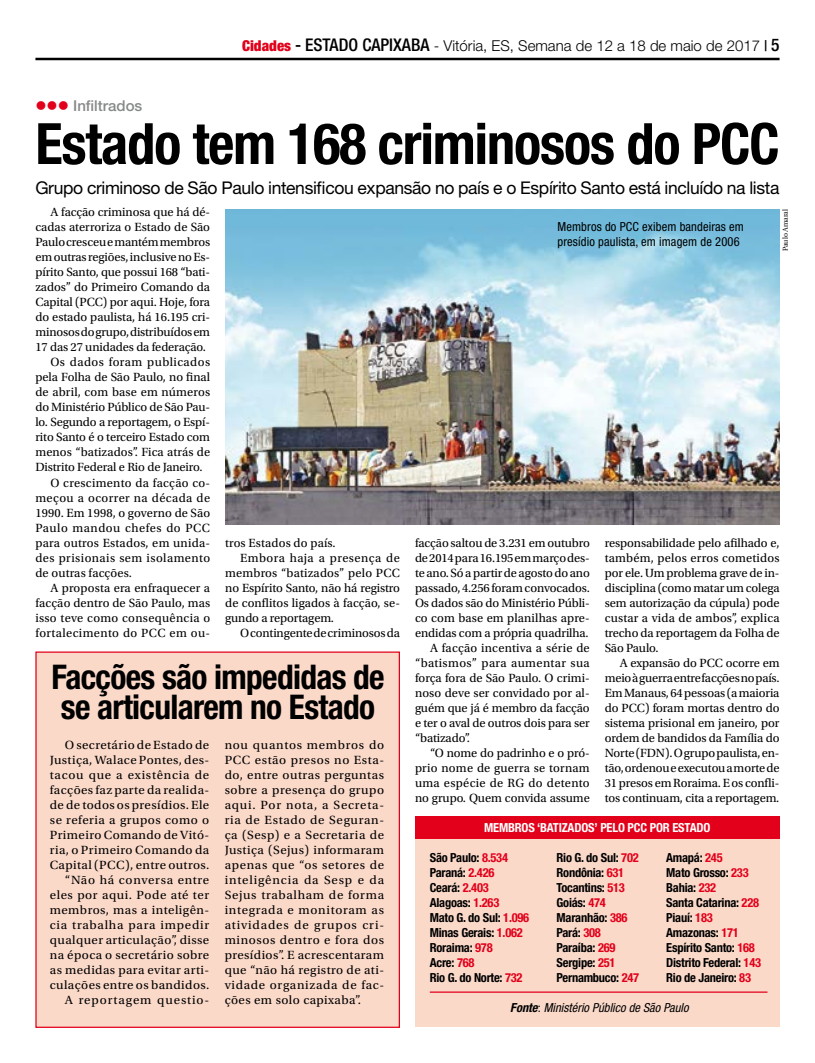
<style>
.page{position:relative;width:815px;height:1063px;background:#fff}
.page>*{position:absolute;margin:0;border:0;box-sizing:border-box;transform-origin:0 0}
.t1{font:700 condensed 57px "Helvetica Neue LT Pro";letter-spacing:-.02em;color:#000}
.t2{font:700 condensed 34px/30px "Helvetica Neue LT Pro";letter-spacing:-.02em;color:#000}
.t3{font:17.5px "Helvetica Neue LT Pro";letter-spacing:-.02em;color:#000}
.t4{font:300 15px "Helvetica Neue LT Pro";color:#000}
.t5{font:500 15px "Helvetica Neue LT Pro";color:#86888a}
.t6{font:12.5px/15px "Utopia Std";letter-spacing:.01em;color:#000;text-align:justify}
.t7{font:12.5px "Utopia Std";letter-spacing:-.01em;color:#000}
.t8{font:12.5px/15px "Utopia Std";letter-spacing:.03em;color:#000;text-align:right;scale:1.04 1}
.t9{font:12.5px/15px "Utopia Std";letter-spacing:.01em;color:#000;text-align:justify;scale:1.04 1}
.t10{font:700 condensed 12.5px/15px "Helvetica Neue LT Pro";letter-spacing:-.02em;color:#000}
.t11{font:12.5px "Utopia Std";letter-spacing:.03em;color:#000}
.t12{font:12.5px "Utopia Std";letter-spacing:.035em;color:#000}
.t13{font:condensed 12.5px/15px "Helvetica Neue LT Pro";letter-spacing:.01em;color:#000}
.t14{font:700 condensed 12.5px "Helvetica Neue LT Pro";letter-spacing:-.015em;color:#fff}
.t15{font:italic condensed 12.5px "Helvetica Neue LT Pro";color:#000}
.t16{font:12.5px "Utopia Std";letter-spacing:-.015em;color:#000}
.t17{font:12.5px "Utopia Std";letter-spacing:.04em;color:#000}
.t18{font:7.5px "Utopia Std Subh";letter-spacing:-.005em;color:#000}
.s1{font-weight:900;font-stretch:condensed;color:#e2001a}
.s2{font-weight:500;font-stretch:condensed;font-size:17.5px}
.s3{font-weight:500;font-stretch:condensed}
.s4{color:#e2001a}
.s5{font-weight:700}
.s6{font-style:normal}
</style>
<div class="page">
<hr style="left:35px;top:58px;width:745px;height:2px;background:#000">
<div style="left:415px;top:816px;width:365px;height:210px;background:#fbd9c9"></div>
<div style="left:415px;top:816px;width:365px;height:23px;background:#e2001a"></div>
<img style="left:225px;top:209px;width:555px;height:315px">
<div style="left:35px;top:651px;width:365px;height:377px;background:#fbd9c9;border:1px solid #e2001a"></div>
<hr style="left:430px;top:992px;width:337px;height:1px;background:#e2001a">
<p class="t4" style="left:242px;top:37px;width:539px"><span class="s1">Cidades</span> <span class="s2">- ESTADO CAPIXABA</span> - Vitória, ES, Semana de 12 a 18 de maio de 2017 <span class="s3">|</span> <span class="s2">5</span></p>
<p class="t5" style="left:35px;top:97px;width:108px"><span class="s4">●●●</span> Infiltrados</p>
<h1 class="t1" style="left:35px;top:109px;width:746px">Estado tem 168 criminosos do PCC</h1>
<h3 class="t3" style="left:35px;top:177px;width:745px">Grupo criminoso de São Paulo intensificou expansão no país e o Espírito Santo está incluído na lista</h3>
<p class="t7" style="left:50px;top:206px;width:161px">A facção criminosa que há dé-</p>
<p class="t6" style="left:35px;top:220px;width:176px">cadas aterroriza o Estado de São</p>
<p class="t7" style="left:35px;top:236px;width:176px">Paulo cresceu e mantém membros</p>
<p class="t7" style="left:35px;top:251px;width:176px">em outras regiões, inclusive no Es-</p>
<p class="t7" style="left:35px;top:266px;width:176px">pírito Santo, que possui 168 “bati-</p>
<p class="t6" style="left:35px;top:280px;width:176px">zados” do Primeiro Comando da</p>
<p class="t7" style="left:35px;top:296px;width:176px">Capital (PCC) por aqui. Hoje, fora</p>
<p class="t6" style="left:35px;top:310px;width:176px">do estado paulista, há 16.195 cri-</p>
<p class="t16" style="left:35px;top:326px;width:176px">minosos do grupo, distribuídos em</p>
<p class="t7" style="left:35px;top:341px;width:172px">17 das 27 unidades da federação.</p>
<p class="t12" style="left:50px;top:356px;width:161px">Os dados foram publicados</p>
<p class="t6" style="left:35px;top:370px;width:176px">pela Folha de São Paulo, no final</p>
<p class="t6" style="left:35px;top:385px;width:176px">de abril, com base em números</p>
<p class="t7" style="left:35px;top:401px;width:176px">do Ministério Público de São Pau-</p>
<p class="t7" style="left:35px;top:416px;width:176px">lo. Segundo a reportagem, o Espí-</p>
<p class="t7" style="left:35px;top:431px;width:176px">rito Santo é o terceiro Estado com</p>
<p class="t6" style="left:35px;top:445px;width:176px">menos “batizados”. Fica atrás de</p>
<p class="t7" style="left:35px;top:461px;width:169px">Distrito Federal e Rio de Janeiro.</p>
<p class="t6" style="left:50px;top:475px;width:161px">O crescimento da facção co-</p>
<p class="t11" style="left:35px;top:491px;width:176px">meçou a ocorrer na década de</p>
<p class="t6" style="left:35px;top:505px;width:176px">1990. Em 1998, o governo de São</p>
<p class="t17" style="left:35px;top:521px;width:176px">Paulo mandou chefes do PCC</p>
<p class="t6" style="left:35px;top:535px;width:176px">para outros Estados, em unida-</p>
<p class="t12" style="left:35px;top:551px;width:176px">des prisionais sem isolamento</p>
<p class="t6" style="left:35px;top:565px;width:98px">de outras facções.</p>
<p class="t6" style="left:50px;top:580px;width:161px">A proposta era enfraquecer a</p>
<p class="t6" style="left:35px;top:595px;width:176px">facção dentro de São Paulo, mas</p>
<p class="t6" style="left:35px;top:610px;width:176px">isso teve como consequência o</p>
<p class="t11" style="left:35px;top:626px;width:176px">fortalecimento do PCC em ou-</p>
<p class="t18" style="left:781px;top:251px;width:44px;rotate:-90deg">Paulo Amaral</p>
<p class="t13" style="left:558px;top:219px;width:188px">Membros do PCC exibem bandeiras em presídio paulista, em imagem de 2006</p>
<p class="t6" style="left:225px;top:535px;width:112px">tros Estados do país.</p>
<p class="t12" style="left:240px;top:551px;width:161px">Embora haja a presença de</p>
<p class="t6" style="left:225px;top:565px;width:176px">membros “batizados” pelo PCC</p>
<p class="t7" style="left:225px;top:581px;width:176px">no Espírito Santo, não há registro</p>
<p class="t6" style="left:225px;top:595px;width:176px">de conflitos ligados à facção, se-</p>
<p class="t7" style="left:225px;top:611px;width:110px">gundo a reportagem.</p>
<p class="t7" style="left:240px;top:626px;width:161px">O contingente de criminosos da</p>
<p class="t6" style="left:605px;top:535px;width:176px">responsabilidade pelo afilhado e, também, pelos erros cometidos por ele. Um problema grave de in&shy;disciplina (como matar um colega sem autorização da cúpula) pode custar a vida de ambos”, explica trecho da reportagem da Folha de São Paulo.</p>
<p class="t6" style="left:605px;top:655px;width:176px;text-indent:15px">A expansão do PCC ocorre em meio à guerra entre facções no país.<br>Em Manaus, 64 pessoas (a maioria do PCC) foram mortas dentro do sistema prisional em janeiro, por ordem de bandidos da Família do Norte (FDN). O grupo paulista, en&shy;tão, ordenou e executou a morte de 31 presos em Roraima. E os confli&shy;tos continuam, cita a reportagem.</p>
<p class="t7" style="left:415px;top:536px;width:176px">facção saltou de 3.231 em outubro</p>
<p class="t7" style="left:415px;top:551px;width:176px">de 2014 para 16.195 em março des-</p>
<p class="t7" style="left:415px;top:566px;width:176px">te ano. Só a partir de agosto do ano</p>
<p class="t7" style="left:415px;top:581px;width:176px">passado, 4.256 foram convocados.</p>
<p class="t7" style="left:415px;top:596px;width:176px">Os dados são do Ministério Públi-</p>
<p class="t6" style="left:415px;top:610px;width:176px">co com base em planilhas apre-</p>
<p class="t7" style="left:415px;top:626px;width:175px">endidas com a própria quadrilha.</p>
<p class="t6" style="left:430px;top:640px;width:161px">A facção incentiva a série de</p>
<p class="t11" style="left:415px;top:656px;width:176px">“batismos” para aumentar sua</p>
<p class="t6" style="left:415px;top:670px;width:176px">força fora de São Paulo. O crimi-</p>
<p class="t6" style="left:415px;top:685px;width:176px">noso deve ser convidado por al-</p>
<p class="t7" style="left:415px;top:701px;width:176px">guém que já é membro da facção</p>
<p class="t7" style="left:415px;top:716px;width:176px">e ter o aval de outros dois para ser</p>
<p class="t7" style="left:415px;top:731px;width:57px">“batizado”.</p>
<p class="t7" style="left:430px;top:746px;width:161px">“O nome do padrinho e o pró-</p>
<p class="t6" style="left:415px;top:760px;width:176px">prio nome de guerra se tornam</p>
<p class="t6" style="left:415px;top:775px;width:176px">uma espécie de RG do detento</p>
<p class="t7" style="left:415px;top:791px;width:176px">no grupo. Quem convida assume</p>
<h2 class="t2" style="left:51px;top:661px;width:335px">Facções são impedidas de se articularem no Estado</h2>
<p class="t8" style="left:50px;top:738px;width:155px">O secretário de Estado de<br>Justiça, Walace Pontes, des&shy;tacou que a existência de facções faz parte da realida&shy;de de todos os presídios. Ele se referia a grupos como o<br>Primeiro Comando de Vitó&shy;ria, o Primeiro Comando da<br>Capital (PCC), entre outros. “Não há conversa entre eles por aqui. Pode até ter membros, mas a inteligên&shy;cia trabalha para impedir qualquer articulação”, disse na época o secretário sobre as medidas para evitar arti&shy;culações entre os bandidos.<br>A reportagem questio-</p>
<p class="t9" style="left:225px;top:738px;width:155px">nou quantos membros do PCC estão presos no Esta&shy;do, entre outras perguntas sobre a presença do grupo aqui. Por nota, a Secreta&shy;ria de Estado de Seguran&shy;ça (Sesp) e a Secretaria de Justiça (Sejus) informaram apenas que “os setores de inteligência da Sesp e da Sejus trabalham de forma integrada e monitoram as atividades de grupos cri&shy;minosos dentro e fora dos presídios”. E acrescentaram que “não há registro de ati&shy;vidade organizada de fac&shy;ções em solo capixaba”.</p>
<p class="t14" style="left:484px;top:819px;width:228px">MEMBROS ‘BATIZADOS’ PELO PCC POR ESTADO</p>
<p class="t10" style="left:430px;top:849px;width:101px">São Paulo: <span class="s4">8.534<br></span>Paraná: <span class="s4">2.426<br></span>Ceará: <span class="s4">2.403<br></span>Alagoas: <span class="s4">1.263<br></span>Mato G. do Sul: <span class="s4">1.096<br></span>Minas Gerais: <span class="s4">1.062<br></span>Roraima: <span class="s4">978<br></span>Acre: <span class="s4">768<br></span>Rio G. do Norte: <span class="s4">732</span></p>
<p class="t10" style="left:557px;top:849px;width:84px">Rio G. do Sul: <span class="s4">702<br></span>Rondônia: <span class="s4">631<br></span>Tocantins: <span class="s4">513<br></span>Goiás: <span class="s4">474<br></span>Maranhão: <span class="s4">386<br></span>Pará: <span class="s4">308<br></span>Paraíba: <span class="s4">269<br></span>Sergipe: <span class="s4">251<br></span>Pernambuco: <span class="s4">247</span></p>
<p class="t10" style="left:666px;top:849px;width:96px">Amapá: <span class="s4">245<br></span>Mato Grosso: <span class="s4">233<br></span>Bahia: <span class="s4">232<br></span>Santa Catarina: <span class="s4">228<br></span>Piauí: <span class="s4">183<br></span>Amazonas: <span class="s4">171<br></span>Espírito Santo: <span class="s4">168<br></span>Distrito Federal: <span class="s4">143<br></span>Rio de Janeiro: <span class="s4">83</span></p>
<p class="t15" style="left:510px;top:1000px;width:180px"><span class="s5">Fonte</span><span class="s6">:</span> Ministério Público de São Paulo</p>
</div>
